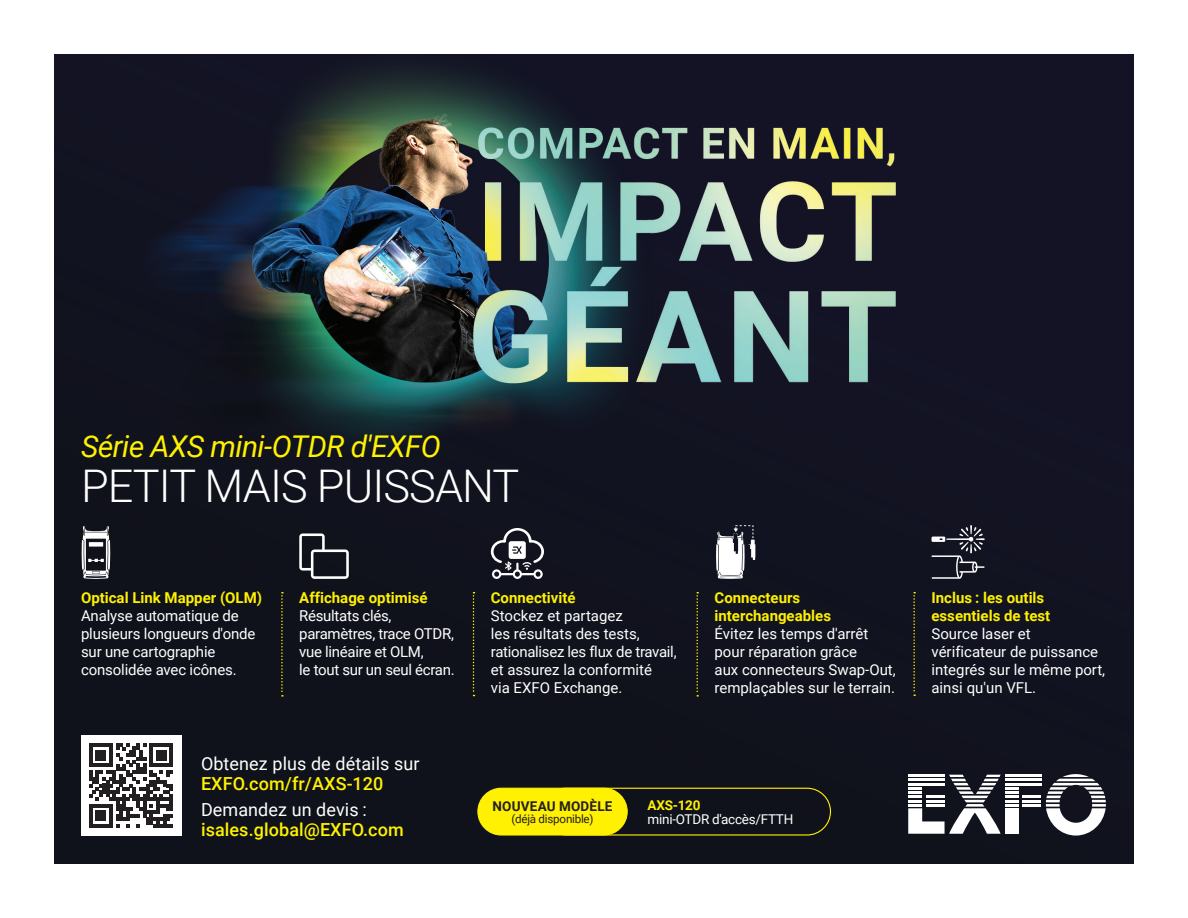
<style>
.page{position:relative;width:1188px;height:918px;background:#fff}
.page>*{position:absolute;margin:0;border:0;box-sizing:border-box;transform-origin:0 0}
.t1{font:300 45px "Roboto";letter-spacing:-.02em;color:#fff}
.t2{font:italic 30px "Roboto";letter-spacing:-.02em;color:#fff101}
.t3{font:500 18px "Roboto";letter-spacing:.005em;color:#fff101}
.t4{font:18px "Roboto";letter-spacing:.005em;color:#fff}
.t5{font:15px/18px "Roboto";color:#fff}
.t6{font:700 15px/18px "Roboto";color:#fff101}
.t7{font:15px/18px "Roboto";letter-spacing:-.02em;color:#fff}
.t8{font:13.5px "Roboto";letter-spacing:-.02em;color:#fff}
.t9{font:700 13.5px "Roboto";letter-spacing:.015em;color:#231f20}
.t10{font:700 13.5px "Roboto";letter-spacing:-.02em;color:#fff101}
.t11{font:11.7px "Roboto";letter-spacing:-.02em;color:#231f20}
</style>
<div class="page">
<div style="left:54px;top:54px;width:1080px;height:810px;background:#11121d"></div>
<svg style="left:908px;top:774px;width:198px;height:62px"></svg>
<hr style="left:908px;top:791px;width:14px;height:3px;background:#fff">
<hr style="left:908px;top:783px;width:37px;height:2px;background:#fff">
<img style="left:85px;top:54px;width:819px;height:418px">
<svg style="left:281px;top:592px;width:2px;height:105px"></svg>
<svg style="left:913px;top:592px;width:2px;height:104px"></svg>
<svg style="left:473px;top:592px;width:2px;height:104px"></svg>
<svg style="left:696px;top:592px;width:2px;height:105px"></svg>
<div style="left:542px;top:788px;width:289px;height:48px;border:1px solid #fff101;border-radius:23px"></div>
<div style="left:478px;top:788px;width:149px;height:47px;background:#fff101;border-radius:23px"></div>
<div style="left:477px;top:788px;width:151px;height:48px;border:1px solid #fff101;border-radius:23px"></div>
<div style="left:81px;top:736px;width:100px;height:100px;background:#fff"></div>
<svg style="left:89px;top:744px;width:84px;height:84px"></svg>
<svg style="left:82px;top:526px;width:28px;height:53px"></svg>
<div style="left:89px;top:542px;width:14px;height:5px;background:#989a9d"></div>
<svg style="left:89px;top:542px;width:14px;height:4px"></svg>
<svg style="left:716px;top:525px;width:40px;height:54px"></svg>
<svg style="left:931px;top:525px;width:54px;height:54px;background:#383945"></svg>
<svg style="left:299px;top:533px;width:50px;height:46px;background:#45464e"></svg>
<svg style="left:491px;top:528px;width:53px;height:51px"></svg>
<h2 class="t2" style="left:81px;top:425px;width:361px">Série AXS mini-OTDR d'EXFO</h2>
<h1 class="t1" style="left:81px;top:455px;width:440px">PETIT MAIS PUISSANT</h1>
<p class="t6" style="left:81px;top:588px;width:183px">Optical Link Mapper (OLM)</p>
<p class="t5" style="left:81px;top:606px;width:176px">Analyse automatique de plusieurs longueurs d'onde sur une cartographie consolidée avec icônes.</p>
<p class="t6" style="left:299px;top:588px;width:130px">Affichage optimisé</p>
<p class="t7" style="left:299px;top:606px;width:157px">Résultats clés, paramètres, trace OTDR, vue linéaire et OLM,<br>le tout sur un seul écran.</p>
<p class="t6" style="left:491px;top:588px;width:86px">Connectivité</p>
<p class="t5" style="left:491px;top:606px;width:187px">Stockez et partagez<br>les résultats des tests, rationalisez les flux de travail, et assurez la conformité<br>via EXFO Exchange.</p>
<p class="t6" style="left:715px;top:588px;width:118px">Connecteurs interchangeables</p>
<p class="t5" style="left:715px;top:624px;width:183px">Évitez les temps d'arrêt pour réparation grâce<br>aux connecteurs Swap‑Out, remplaçables sur le terrain.</p>
<p class="t4" style="left:201px;top:751px;width:220px">Obtenez plus de détails sur</p>
<p class="t3" style="left:201px;top:771px;width:184px">EXFO.com/fr/AXS-120</p>
<p class="t4" style="left:201px;top:797px;width:167px">Demandez un devis :</p>
<p class="t3" style="left:201px;top:817px;width:204px">isales.global@EXFO.com</p>
<p class="t9" style="left:492px;top:797px;width:121px">NOUVEAU MODÈLE</p>
<p class="t11" style="left:511px;top:811px;width:84px">(déjà disponible)</p>
<p class="t10" style="left:648px;top:795px;width:54px">AXS-120</p>
<p class="t8" style="left:648px;top:810px;width:147px">mini-OTDR d'accès/FTTH</p>
<p class="t6" style="left:931px;top:588px;width:120px">Inclus : les outils essentiels de test</p>
<p class="t5" style="left:931px;top:624px;width:175px">Source laser et vérificateur de puissance integrés sur le même port, ainsi qu'un VFL.</p>
</div>
